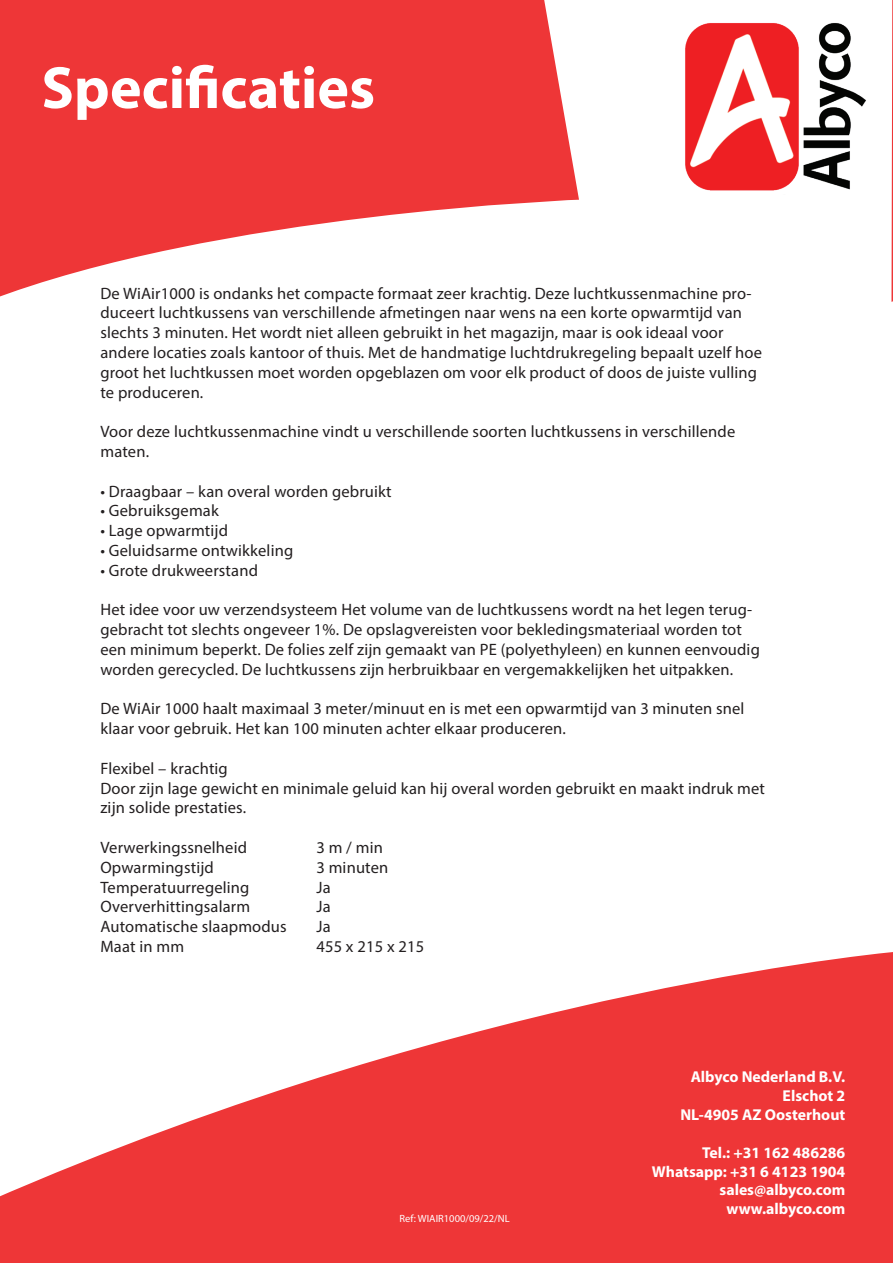
<style>
.page{position:relative;width:893px;height:1263px;background:#fff}
.page>*{position:absolute;margin:0;border:0;box-sizing:border-box;transform-origin:0 0}
.t1{font:700 60px "Myriad Pro";color:#fff}
.t2{font:16.5px/19.8px "Myriad Pro";letter-spacing:.01em;color:#231f20}
.t3{font:700 15.75px/18.9px "Myriad Pro";color:#fff;text-align:right}
.t4{font:10.5px "Myriad Pro";color:#fff}
</style>
<div class="page">
<svg style="left:0;top:0;width:579px;height:297px;fill:#ee3637"></svg>
<svg style="left:0;top:952px;width:892px;height:311px;fill:#ee3637"></svg>
<svg style="left:891px;top:0;width:2px;height:302px"></svg>
<svg style="left:892px;top:952px;width:1px;height:311px"></svg>
<img style="left:685px;top:23px;width:181px;height:168px">
<h1 class="t1" style="left:41px;top:49px;width:335px">Specificaties</h1>
<p class="t2" style="left:100px;top:283px;width:663px">De WiAir1000 is ondanks het compacte formaat zeer krachtig. Deze luchtkussenmachine pro&shy;duceert luchtkussens van verschillende afmetingen naar wens na een korte opwarmtijd van slechts 3 minuten. Het wordt niet alleen gebruikt in het magazijn, maar is ook ideaal voor andere locaties zoals kantoor of thuis. Met de handmatige luchtdrukregeling bepaalt uzelf hoe groot het luchtkussen moet worden opgeblazen om voor elk product of doos de juiste vulling te produceren.</p>
<p class="t2" style="left:100px;top:421px;width:636px">Voor deze luchtkussenmachine vindt u verschillende soorten luchtkussens in verschillende maten.</p>
<p class="t2" style="left:100px;top:481px;width:293px">• Draagbaar – kan overal worden gebruikt</p>
<p class="t2" style="left:100px;top:501px;width:120px">• Gebruiksgemak</p>
<p class="t2" style="left:100px;top:520px;width:129px">• Lage opwarmtijd</p>
<p class="t2" style="left:100px;top:540px;width:194px">• Geluidsarme ontwikkeling</p>
<p class="t2" style="left:100px;top:560px;width:159px">• Grote drukweerstand</p>
<p class="t2" style="left:100px;top:600px;width:661px">Het idee voor uw verzendsysteem Het volume van de luchtkussens wordt na het legen terug&shy;gebracht tot slechts ongeveer 1%. De opslagvereisten voor bekledingsmateriaal worden tot een minimum beperkt. De folies zelf zijn gemaakt van PE (polyethyleen) en kunnen eenvoudig worden gerecycled. De luchtkussens zijn herbruikbaar en vergemakkelijken het uitpakken.</p>
<p class="t2" style="left:100px;top:699px;width:646px">De WiAir 1000 haalt maximaal 3 meter/minuut en is met een opwarmtijd van 3 minuten snel klaar voor gebruik. Het kan 100 minuten achter elkaar produceren.</p>
<p class="t2" style="left:100px;top:758px;width:666px">Flexibel – krachtig<br>Door zijn lage gewicht en minimale geluid kan hij overal worden gebruikt en maakt indruk met zijn solide prestaties.</p>
<p class="t2" style="left:100px;top:837px;width:148px">Verwerkingssnelheid</p>
<p class="t2" style="left:316px;top:837px;width:68px">3 m / min</p>
<p class="t2" style="left:100px;top:857px;width:115px">Opwarmingstijd</p>
<p class="t2" style="left:316px;top:857px;width:73px">3 minuten</p>
<p class="t2" style="left:100px;top:877px;width:151px">Temperatuurregeling</p>
<p class="t2" style="left:316px;top:877px;width:16px">Ja</p>
<p class="t2" style="left:100px;top:897px;width:151px">Oververhittingsalarm</p>
<p class="t2" style="left:316px;top:897px;width:16px">Ja</p>
<p class="t2" style="left:100px;top:916px;width:188px">Automatische slaapmodus</p>
<p class="t2" style="left:316px;top:916px;width:16px">Ja</p>
<p class="t2" style="left:100px;top:936px;width:85px">Maat in mm</p>
<p class="t2" style="left:316px;top:936px;width:109px">455 x 215 x 215</p>
<p class="t4" style="left:400px;top:1212px;width:112px">Ref: WIAIR1000/09/22/NL</p>
<p class="t3" style="left:680px;top:1067px;width:166px">Albyco Nederland B.V.<br>Elschot 2<br>NL-4905 AZ Oosterhout</p>
<p class="t3" style="left:652px;top:1142px;width:195px">Tel.: +31 162 486286<br>Whatsapp: +31 6 4123 1904 sales@albyco.com www.albyco.com</p>
</div>
